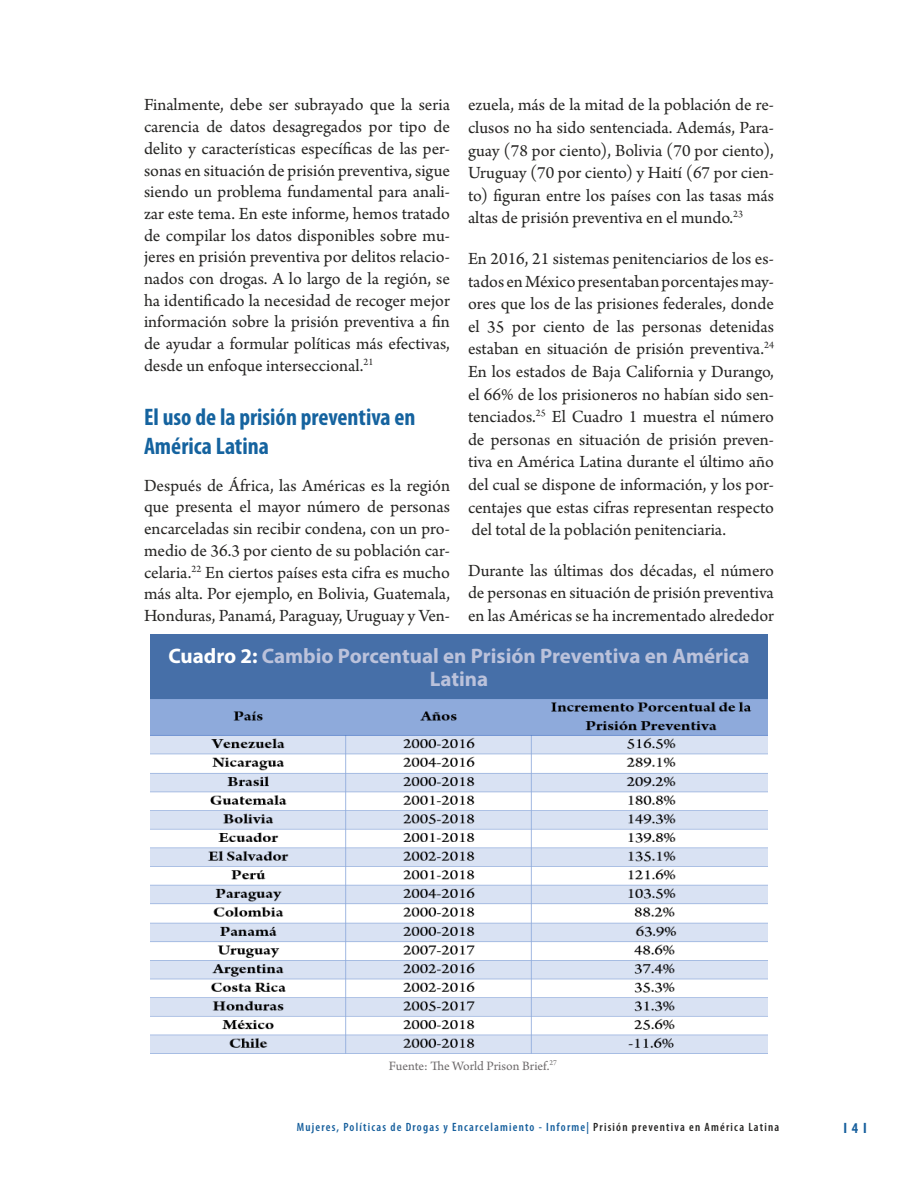
<style>
.page{position:relative;width:918px;height:1188px;background:#fff}
.page>*{position:absolute;margin:0;border:0;box-sizing:border-box;transform-origin:0 0}
.t1{font:700 condensed 24px/29px "Myriad Pro";color:#15639f}
.t2{font:700 21px/22.5px "Myriad Pro";color:#bbc2db;text-align:center}
.t3{font:18px/22.6px "Arno Pro";color:#262523;text-align:justify}
.t4{font:700 condensed 15px "Myriad Pro";color:#155e9c}
.t5{font:13.5px "Arno Pro";color:#6e6b6c}
.t6{font:600 condensed 12px "Myriad Pro";letter-spacing:.1em;color:#155e9c}
.s1{color:#fff}
.s2{color:#262523}
</style>
<div class="page">
<img style="left:150px;top:699px;width:618px;height:355px">
<div style="left:150px;top:635px;width:618px;height:64px;background:#466fa8"></div>
<p class="t3" style="left:144px;top:95px;width:308px;line-height:21.8px">Finalmente, debe ser subrayado que la seria carencia de datos desagregados por tipo de delito y características específicas de las per&shy;sonas en situación de prisión preventiva, sigue siendo un problema fundamental para anali&shy;zar este tema. En este informe, hemos tratado de compilar los datos disponibles sobre mu&shy;jeres en prisión preventiva por delitos relacio&shy;nados con drogas. A lo largo de la región, se ha identificado la necesidad de recoger mejor información sobre la prisión preventiva a fin de ayudar a formular políticas más efectivas, desde un enfoque interseccional.<sup>21</sup></p>
<h1 class="t1" style="left:144px;top:403px;width:273px">El uso de la prisión preventiva en<br>América Latina</h1>
<p class="t3" style="left:144px;top:475px;width:308px;line-height:21.8px">Después de África, las Américas es la región que presenta el mayor número de personas encarceladas sin recibir condena, con un pro&shy;medio de 36.3 por ciento de su población car&shy;celaria.<sup>22</sup> En ciertos países esta cifra es mucho más alta. Por ejemplo, en Bolivia, Guatemala, Honduras, Panamá, Paraguay, Uruguay y Ven-</p>
<p class="t3" style="left:468px;top:95px;width:308px">ezuela, más de la mitad de la población de re&shy;clusos no ha sido sentenciada. Además, Para&shy;guay (78 por ciento), Bolivia (70 por ciento), Uruguay (70 por ciento) y Haití (67 por cien&shy;to) figuran entre los países con las tasas más altas de prisión preventiva en el mundo.<sup>23</sup></p>
<p class="t3" style="left:468px;top:248px;width:308px">En 2016, 21 sistemas penitenciarios de los es&shy;tados en México presentaban porcentajes may&shy;ores que los de las prisiones federales, donde el 35 por ciento de las personas detenidas estaban en situación de prisión preventiva.<sup>24<br></sup>En los estados de Baja California y Durango, el 66% de los prisioneros no habían sido sen&shy;tenciados.<sup>25</sup> El Cuadro 1 muestra el número de personas en situación de prisión preven&shy;tiva en América Latina durante el último año del cual se dispone de información, y los por&shy;centajes que estas cifras representan respecto del total de la población penitenciaria.</p>
<p class="t3" style="left:468px;top:560px;width:308px">Durante las últimas dos décadas, el número de personas en situación de prisión preventiva en las Américas se ha incrementado alrededor</p>
<p class="t2" style="left:168px;top:644px;width:583px"><span class="s1">Cuadro 2:</span> Cambio Porcentual en Prisión Preventiva en América<br>Latina</p>
<p class="t5" style="left:389px;top:1058px;width:169px">Fuente: The World Prison Brief.<sup>27</sup></p>
<p class="t6" style="left:297px;top:1119px;width:484px">Mujeres, Políticas de Drogas y Encarcelamiento - Informe| <span class="s2">Prisión preventiva en América Latina</span></p>
<p class="t4" style="left:843px;top:1120px;width:25px">I 4 I</p>
</div>
